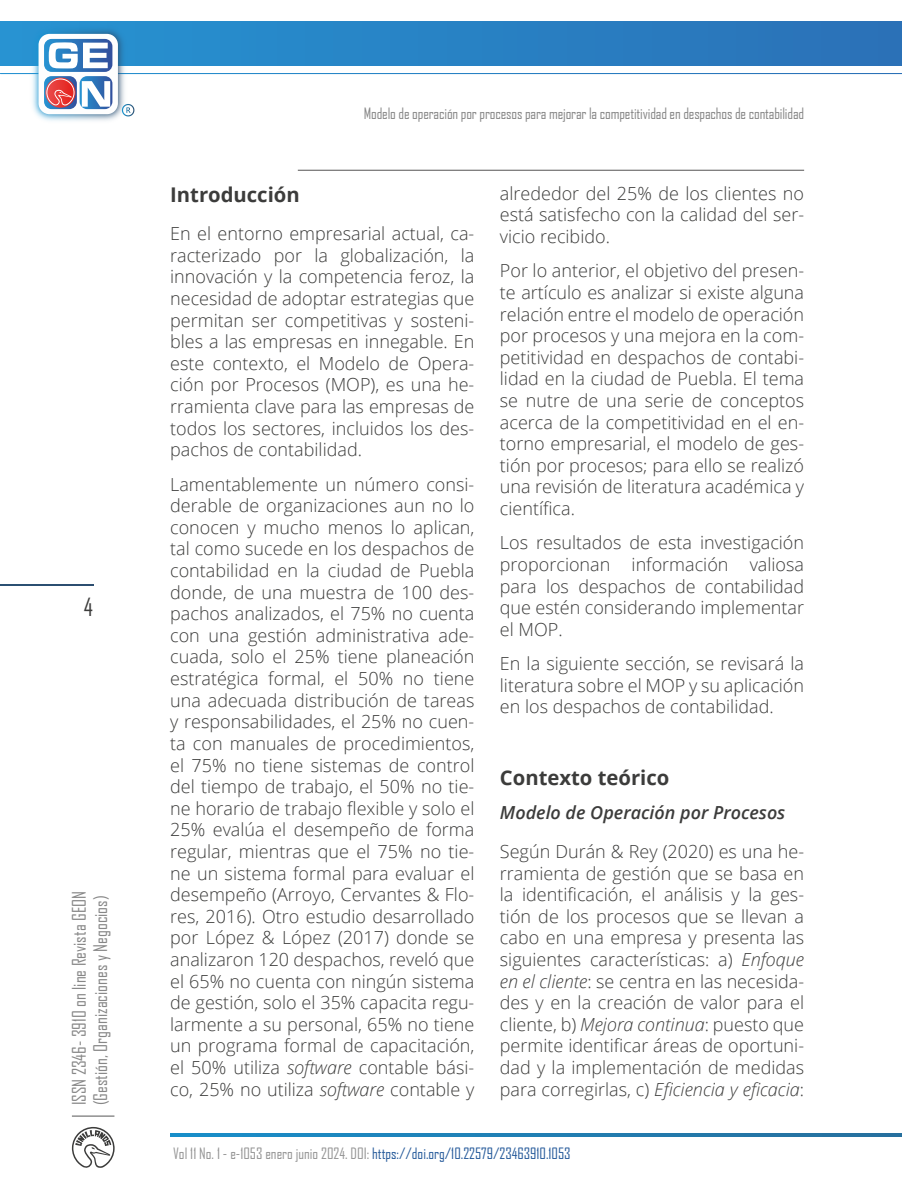
<style>
.page{position:relative;width:902px;height:1191px;background:#fff}
.page>*{position:absolute;margin:0;border:0;box-sizing:border-box;transform-origin:0 0}
.t1{font:24px "Agency FB";color:#3c3c3b}
.t2{font:700 20.25px "Open Sans";color:#3c3c3b}
.t3{font:300 18px/21.6px "Open Sans";color:#3c3c3b;text-align:justify}
.t4{font:18px/21.6px "Agency FB";color:#878787}
.t5{font:italic 600 18px "Open Sans";color:#3c3c3b}
.t6{font:15px "Agency FB";letter-spacing:-.01em;color:#878787}
.t7{font:15px "Agency FB";color:#275b9b}
.s1{font-style:italic}
.s2{color:#949494}
</style>
<div class="page">
<div style="left:1px;top:22px;width:900px;height:43px;background:linear-gradient(to bottom,#297fc2,#297fc2)"></div>
<img style="left:0;top:21px;width:173px;height:100px">
<div style="left:39px;top:34px;width:79px;height:80px;background:#fefefe;border-radius:11px"></div>
<svg style="left:44px;top:39px;width:68px;height:70px"></svg>
<hr style="left:72px;top:1115px;width:42px;height:1px;background:#575756">
<svg style="left:72px;top:1126px;width:43px;height:42px"></svg>
<svg style="left:170px;top:1133px;width:731px;height:4px"></svg>
<hr style="left:0;top:584px;width:93px;height:1px;background:#2b4f71">
<hr style="left:298px;top:170px;width:506px;height:1px;background:#555454">
<h1 class="t1" style="left:84px;top:592px;width:11px">4</h1>
<p class="t4" style="left:68px;top:1105px;width:216px;rotate:-90deg">ISSN 2346- 3910 on line Revista GEON (Gestión, Organizaciones y Negocios)</p>
<p class="t6" style="left:364px;top:105px;width:442px">Modelo de operación por procesos para mejorar la competitividad en despachos de contabilidad</p>
<p class="t2" style="left:170px;top:180px;width:131px">Introducción</p>
<p class="t3" style="left:170px;top:222px;width:306px">En el entorno empresarial actual, ca&shy;racterizado por la globalización, la innovación y la competencia feroz, la necesidad de adoptar estrategias que permitan ser competitivas y sosteni&shy;bles a las empresas en innegable. En este contexto, el Modelo de Opera&shy;ción por Procesos (MOP), es una he&shy;rramienta clave para las empresas de todos los sectores, incluidos los des&shy;pachos de contabilidad.</p>
<p class="t3" style="left:170px;top:473px;width:306px">Lamentablemente un número consi&shy;derable de organizaciones aun no lo conocen y mucho menos lo aplican, tal como sucede en los despachos de contabilidad en la ciudad de Puebla donde, de una muestra de 100 des&shy;pachos analizados, el 75% no cuenta con una gestión administrativa ade&shy;cuada, solo el 25% tiene planeación estratégica formal, el 50% no tiene una adecuada distribución de tareas y responsabilidades, el 25% no cuen&shy;ta con manuales de procedimientos, el 75% no tiene sistemas de control del tiempo de trabajo, el 50% no tie&shy;ne horario de trabajo flexible y solo el 25% evalúa el desempeño de forma regular, mientras que el 75% no tie&shy;ne un sistema formal para evaluar el desempeño (Arroyo, Cervantes &amp; Flo&shy;res, 2016). Otro estudio desarrollado por López &amp; López (2017) donde se analizaron 120 despachos, reveló que el 65% no cuenta con ningún sistema de gestión, solo el 35% capacita regu&shy;larmente a su personal, 65% no tiene un programa formal de capacitación, el 50% utiliza <span class="s1">software</span> contable bási&shy;co, 25% no utiliza <span class="s1">software</span> contable y</p>
<p class="t3" style="left:500px;top:182px;width:306px">alrededor del 25% de los clientes no está satisfecho con la calidad del ser&shy;vicio recibido.</p>
<p class="t3" style="left:500px;top:259px;width:306px">Por lo anterior, el objetivo del presen&shy;te artículo es analizar si existe alguna relación entre el modelo de operación por procesos y una mejora en la com&shy;petitividad en despachos de contabi&shy;lidad en la ciudad de Puebla. El tema se nutre de una serie de conceptos acerca de la competitividad en el en&shy;torno empresarial, el modelo de ges&shy;tión por procesos; para ello se realizó una revisión de literatura académica y científica.</p>
<p class="t3" style="left:500px;top:531px;width:306px">Los resultados de esta investigación proporcionan información valiosa para los despachos de contabilidad que estén considerando implementar el MOP.</p>
<p class="t3" style="left:500px;top:652px;width:306px">En la siguiente sección, se revisará la literatura sobre el MOP y su aplicación en los despachos de contabilidad.</p>
<p class="t2" style="left:500px;top:763px;width:171px">Contexto teórico</p>
<p class="t5" style="left:500px;top:800px;width:287px">Modelo de Operación por Procesos</p>
<p class="t3" style="left:500px;top:840px;width:306px">Según Durán &amp; Rey (2020) es una he&shy;rramienta de gestión que se basa en la identificación, el análisis y la ges&shy;tión de los procesos que se llevan a cabo en una empresa y presenta las siguientes características: a) <span class="s1">Enfoque en el cliente</span>: se centra en las necesida&shy;des y en la creación de valor para el cliente, b) <span class="s1">Mejora continua</span>: puesto que permite identificar áreas de oportuni&shy;dad y la implementación de medidas para corregirlas, c) <span class="s1">Eficiencia y eficacia</span>:</p>
<p class="t7" style="left:173px;top:1144px;width:399px"><span class="s2">Vol 11 No. 1 - e-1053 enero junio 2024. DOI:</span> https://doi.org/10.22579/23463910.1053</p>
</div>
